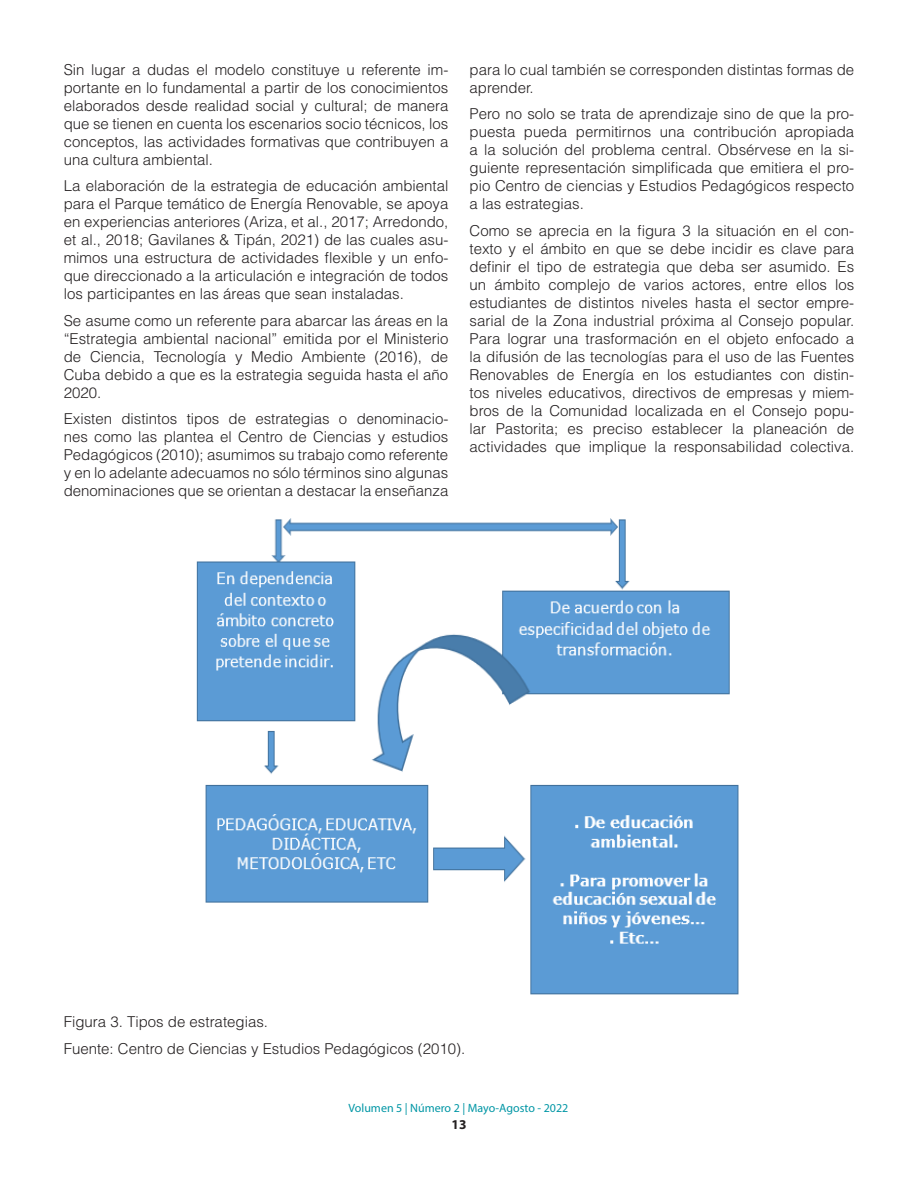
<style>
.page{position:relative;width:918px;height:1188px;background:#fff}
.page>*{position:absolute;margin:0;border:0;box-sizing:border-box;transform-origin:0 0}
.TEXTO{font:300 15px/18px "Helvetica LT Std";color:#231f20;text-align:justify}
.t1{font:700 13.5px "Myriad Pro";color:#231f20}
.t2{font:12px "Myriad Pro";color:#0096a5}
</style>
<div class="page">
<img style="left:196px;top:518px;width:543px;height:477px">
<p class="TEXTO" style="left:64px;top:60px;width:386px">Sin lugar a dudas el modelo constituye u referente im&shy;portante en lo fundamental a partir de los conocimientos elaborados desde realidad social y cultural; de manera que se tienen en cuenta los escenarios socio técnicos, los conceptos, las actividades formativas que contribuyen a una cultura ambiental.</p>
<p class="TEXTO" style="left:64px;top:177px;width:386px">La elaboración de la estrategia de educación ambiental para el Parque temático de Energía Renovable, se apoya en experiencias anteriores (Ariza, et al., 2017; Arredondo, et al., 2018; Gavilanes &amp; Tipán, 2021) de las cuales asu&shy;mimos una estructura de actividades flexible y un enfo&shy;que direccionado a la articulación e integración de todos los participantes en las áreas que sean instaladas.</p>
<p class="TEXTO" style="left:64px;top:311px;width:386px">Se asume como un referente para abarcar las áreas en la “Estrategia ambiental nacional” emitida por el Ministerio de Ciencia, Tecnología y Medio Ambiente (2016), de Cuba debido a que es la estrategia seguida hasta el año 2020.</p>
<p class="TEXTO" style="left:64px;top:410px;width:386px">Existen distintos tipos de estrategias o denominacio&shy;nes como las plantea el Centro de Ciencias y estudios Pedagógicos (2010); asumimos su trabajo como referente y en lo adelante adecuamos no sólo términos sino algunas denominaciones que se orientan a destacar la enseñanza</p>
<p class="TEXTO" style="left:470px;top:60px;width:386px">para lo cual también se corresponden distintas formas de aprender.</p>
<p class="TEXTO" style="left:470px;top:105px;width:386px">Pero no solo se trata de aprendizaje sino de que la pro&shy;puesta pueda permitirnos una contribución apropiada a la solución del problema central. Obsérvese en la si&shy;guiente representación simplificada que emitiera el pro&shy;pio Centro de ciencias y Estudios Pedagógicos respecto a las estrategias.</p>
<p class="TEXTO" style="left:470px;top:221px;width:386px">Como se aprecia en la figura 3 la situación en el con&shy;texto y el ámbito en que se debe incidir es clave para definir el tipo de estrategia que deba ser asumido. Es un ámbito complejo de varios actores, entre ellos los estudiantes de distintos niveles hasta el sector empre&shy;sarial de la Zona industrial próxima al Consejo popular.<br>Para lograr una trasformación en el objeto enfocado a la difusión de las tecnologías para el uso de las Fuentes Renovables de Energía en los estudiantes con distin&shy;tos niveles educativos, directivos de empresas y miem&shy;bros de la Comunidad localizada en el Consejo popu&shy;lar Pastorita; es preciso establecer la planeación de actividades que implique la responsabilidad colectiva.</p>
<p class="TEXTO" style="left:64px;top:1013px;width:206px">Figura 3. Tipos de estrategias.</p>
<p class="TEXTO" style="left:64px;top:1039px;width:403px">Fuente: Centro de Ciencias y Estudios Pedagógicos (2010).</p>
<p class="t2" style="left:349px;top:1101px;width:221px">Volumen 5 | Número 2 | Mayo-Agosto - 2022</p>
<p class="t1" style="left:452px;top:1116px;width:16px">13</p>
</div>
